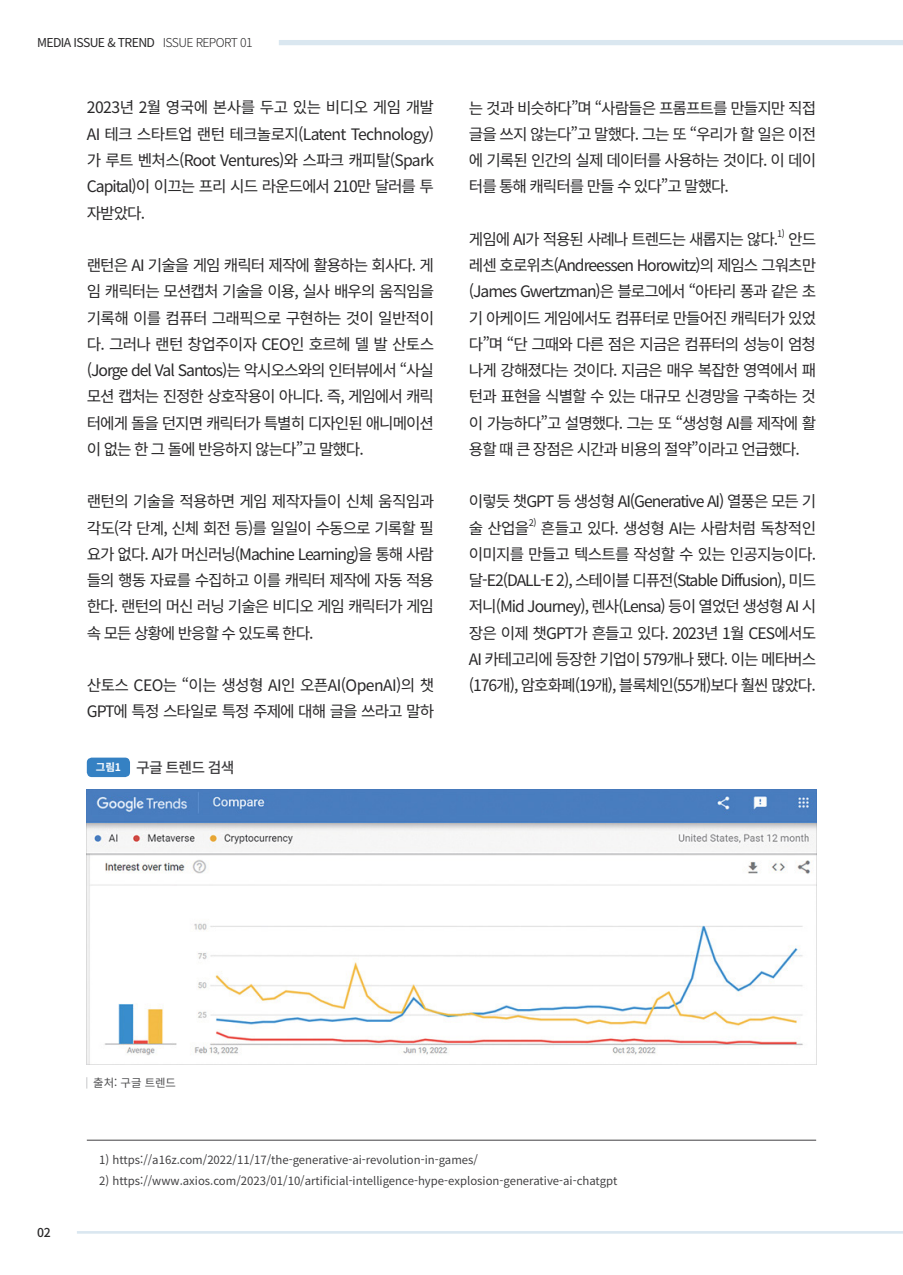
<style>
.page{position:relative;width:903px;height:1275px;background:#fff}
.page>*{position:absolute;margin:0;border:0;box-sizing:border-box;transform-origin:0 0}
.t1{font:15.75px/26.2px "Noto Sans CJ Kkr";letter-spacing:-.065em;color:#292829;text-align:justify}
.t2{font:15.75px/26.2px "Noto Sans CJ Kkr";letter-spacing:-.035em;color:#292829}
.t3{font:500 14.88px "Noto Sans KR";letter-spacing:-.05em;color:#414042}
.t4{font:12.25px "Noto Sans CJ Kkr";letter-spacing:-.05em;color:#292829}
.t5{font:500 12.25px "Noto Sans CJ Kkr";color:#292829}
.t6{font:11.38px "Noto Sans CJ Kkr";color:#414042}
.t7{font:11.38px "Noto Sans CJ Kkr";color:#4d4d4f}
.t8{font:9.1px "Noto Sans CJ Kkr";color:#292829}
.s1{font-weight:300}
.s2{font-weight:700;font-size:10.5px;color:#fff}
</style>
<div class="page">
<div style="left:279px;top:40px;width:624px;height:5px;background:#dae7f0"></div>
<div style="left:87px;top:758px;width:43px;height:19px;background:#3581c3;border-radius:5px"></div>
<img style="left:87px;top:789px;width:729px;height:276px">
<hr style="left:87px;top:1140px;width:729px;height:1px;background:#414042">
<hr style="left:77px;top:1231px;width:826px;height:3px;background:#dae7f0">
<p class="t4" style="left:37px;top:36px;width:217px">MEDIA ISSUE &amp; TREND <span class="s1">ISSUE REPORT 01</span></p>
<p class="t1" style="left:87px;top:95px;width:349px">2023년 2월 영국에 본사를 두고 있는 비디오 게임 개발 AI 테크 스타트업 랜턴 테크놀로지(Latent Technology) 가 루트 벤처스(Root Ventures)와 스파크 캐피탈(Spark Capital)이 이끄는 프리 시드 라운드에서 210만 달러를 투 자받았다.</p>
<p class="t1" style="left:87px;top:252px;width:349px">랜턴은 AI 기술을 게임 캐릭터 제작에 활용하는 회사다. 게 임 캐릭터는 모션캡처 기술을 이용, 실사 배우의 움직임을 기록해 이를 컴퓨터 그래픽으로 구현하는 것이 일반적이 다. 그러나 랜턴 창업주이자 CEO인 호르헤 델 발 산토스 (Jorge del Val Santos)는 악시오스와의 인터뷰에서 “사실 모션 캡처는 진정한 상호작용이 아니다. 즉, 게임에서 캐릭 터에게 돌을 던지면 캐릭터가 특별히 디자인된 애니메이션 이 없는 한 그 돌에 반응하지 않는다”고 말했다.</p>
<p class="t1" style="left:87px;top:489px;width:349px">랜턴의 기술을 적용하면 게임 제작자들이 신체 움직임과 각도(각 단계, 신체 회전 등)를 일일이 수동으로 기록할 필 요가 없다. AI가 머신러닝(Machine Learning)을 통해 사람 들의 행동 자료를 수집하고 이를 캐릭터 제작에 자동 적용 한다. 랜턴의 머신 러닝 기술은 비디오 게임 캐릭터가 게임 속 모든 상황에 반응할 수 있도록 한다.</p>
<p class="t2" style="left:87px;top:672px;width:349px">산토스 CEO는 “이는 생성형 AI인 오픈AI(OpenAI)의 챗<br>GPT에 특정 스타일로 특정 주제에 대해 글을 쓰라고 말하</p>
<p class="t3" style="left:96px;top:759px;width:140px"><span class="s2">그림1</span> 구글 트렌드 검색</p>
<p class="t1" style="left:469px;top:95px;width:349px">는 것과 비슷하다”며 “사람들은 프롬프트를 만들지만 직접 글을 쓰지 않는다”고 말했다. 그는 또 “우리가 할 일은 이전 에 기록된 인간의 실제 데이터를 사용하는 것이다. 이 데이 터를 통해 캐릭터를 만들 수 있다”고 말했다.</p>
<p class="t1" style="left:469px;top:226px;width:311px">게임에 AI가 적용된 사례나 트렌드는 새롭지는 않다.</p>
<p class="t8" style="left:777px;top:229px;width:9px">1)</p>
<p class="t1" style="left:469px;top:226px;width:349px;text-indent:319px">안드 레센 호로위츠(Andreessen Horowitz)의 제임스 그워츠만 (James Gwertzman)은 블로그에서 “아타리 퐁과 같은 초 기 아케이드 게임에서도 컴퓨터로 만들어진 캐릭터가 있었 다”며 “단 그때와 다른 점은 지금은 컴퓨터의 성능이 엄청 나게 강해졌다는 것이다. 지금은 매우 복잡한 영역에서 패 턴과 표현을 식별할 수 있는 대규모 신경망을 구축하는 것 이 가능하다”고 설명했다. 그는 또 “생성형 AI를 제작에 활 용할 때 큰 장점은 시간과 비용의 절약”이라고 언급했다.</p>
<p class="t1" style="left:469px;top:489px;width:349px">이렇듯 챗GPT 등 생성형 AI(Generative AI) 열풍은 모든 기 술 산업을</p>
<p class="t8" style="left:529px;top:517px;width:9px">2)</p>
<p class="t1" style="left:469px;top:515px;width:349px;text-indent:72px">흔들고 있다. 생성형 AI는 사람처럼 독창적인 이미지를 만들고 텍스트를 작성할 수 있는 인공지능이다. 달-E2(DALL-E 2), 스테이블 디퓨전(Stable Diffusion), 미드 저니(Mid Journey), 렌사(Lensa) 등이 열었던 생성형 AI 시 장은 이제 챗GPT가 흔들고 있다. 2023년 1월 CES에서도 AI 카테고리에 등장한 기업이 579개나 됐다. 이는 메타버스 (176개), 암호화폐(19개), 블록체인(55개)보다 훨씬 많았다.</p>
<p class="t7" style="left:93px;top:1077px;width:84px">출처: 구글 트렌드</p>
<p class="t5" style="left:37px;top:1226px;width:15px">02</p>
<p class="t6" style="left:99px;top:1153px;width:380px">1) https://a16z.com/2022/11/17/the-generative-ai-revolution-in-games/</p>
<p class="t6" style="left:99px;top:1174px;width:520px">2) https://www.axios.com/2023/01/10/artificial-intelligence-hype-explosion-generative-ai-chatgpt</p>
</div>
